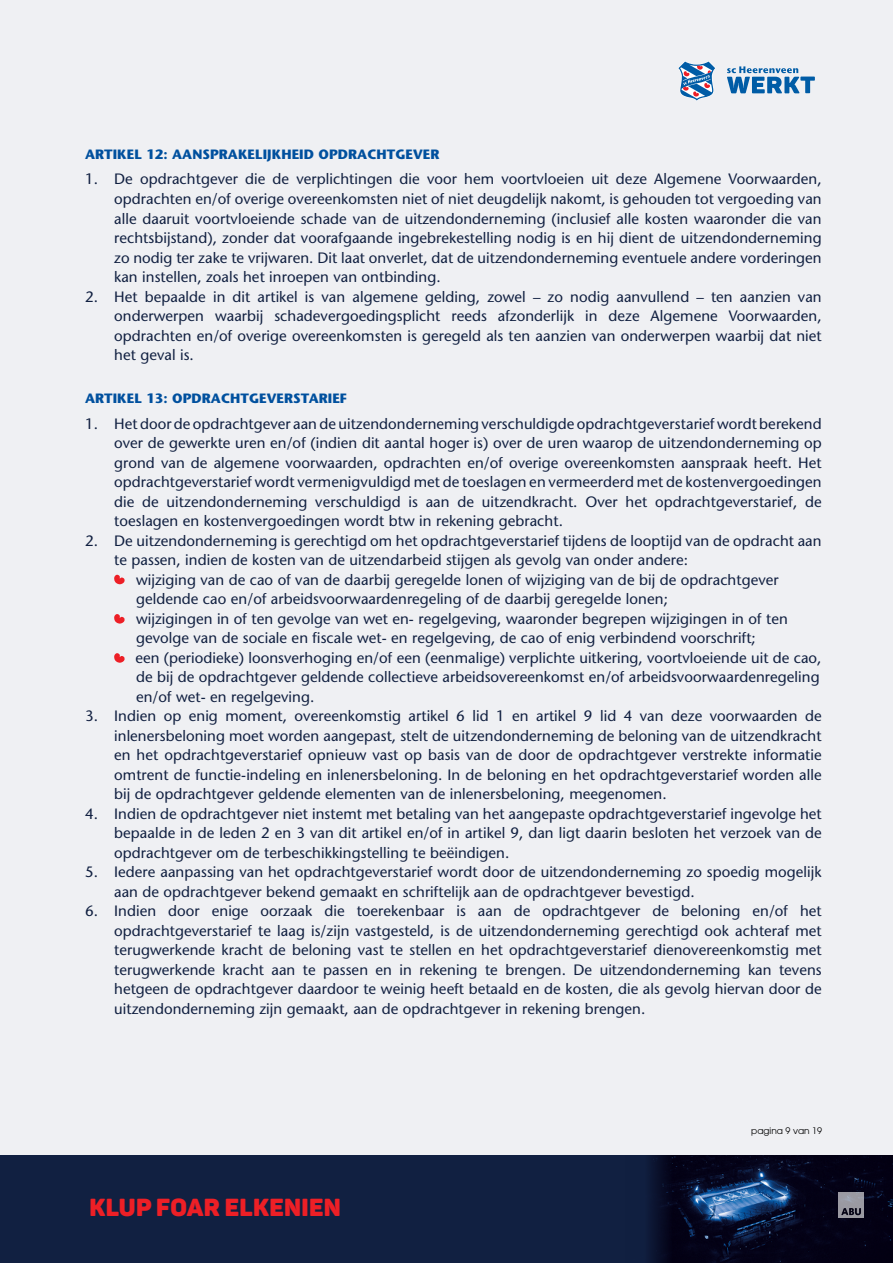
<style>
.page{position:relative;width:893px;height:1263px;background:#eff0f3}
.page>*{position:absolute;margin:0;border:0;box-sizing:border-box;transform-origin:0 0}
.t1{font:24.3px "Panton Black Caps";letter-spacing:.015em;color:#ed1f26}
.t2{font:500 15px/19.5px "Stone Sans Std";letter-spacing:.005em;color:#112041}
.t3{font:700 13.5px "Stone Sans Std";letter-spacing:.005em;color:#00509e}
.t4{font:9px "ITC Avant Garde Pro";color:#000}
</style>
<div class="page">
<div style="left:0;top:1155px;width:893px;height:108px;background:#112041"></div>
<img style="left:650px;top:1155px;width:243px;height:108px">
<svg style="left:678px;top:61px;width:37px;height:40px"></svg>
<svg style="left:727px;top:66px;width:88px;height:27px"></svg>
<img style="left:839px;top:1193px;width:24px;height:24px">
<svg style="left:114px;top:574px;width:11px;height:11px"></svg>
<svg style="left:114px;top:614px;width:11px;height:10px"></svg>
<svg style="left:114px;top:653px;width:11px;height:10px"></svg>
<p class="t3" style="left:85px;top:146px;width:356px">ARTIKEL 12: AANSPRAKELIJKHEID OPDRACHTGEVER</p>
<p class="t2" style="left:85px;top:170px;width:14px">1.</p>
<p class="t2" style="left:85px;top:287px;width:14px">2.</p>
<p class="t2" style="left:114px;top:170px;width:709px">De opdrachtgever die de verplichtingen die voor hem voortvloeien uit deze Algemene Voorwaarden, opdrachten en/of overige overeenkomsten niet of niet deugdelijk nakomt, is gehouden tot vergoeding van alle daaruit voortvloeiende schade van de uitzendonderneming (inclusief alle kosten waaronder die van rechtsbijstand), zonder dat voorafgaande ingebrekestelling nodig is en hij dient de uitzendonderneming zo nodig ter zake te vrijwaren. Dit laat onverlet, dat de uitzendonderneming eventuele andere vorderingen kan instellen, zoals het inroepen van ontbinding.<br>Het bepaalde in dit artikel is van algemene gelding, zowel – zo nodig aanvullend – ten aanzien van onderwerpen waarbij schadevergoedingsplicht reeds afzonderlijk in deze Algemene Voorwaarden, opdrachten en/of overige overeenkomsten is geregeld als ten aanzien van onderwerpen waarbij dat niet het geval is.</p>
<p class="t3" style="left:85px;top:390px;width:263px">ARTIKEL 13: OPDRACHTGEVERSTARIEF</p>
<p class="t2" style="left:85px;top:414px;width:14px">1.</p>
<p class="t2" style="left:85px;top:531px;width:14px">2.</p>
<p class="t2" style="left:85px;top:706px;width:14px">3.</p>
<p class="t2" style="left:85px;top:804px;width:14px">4.</p>
<p class="t2" style="left:85px;top:862px;width:14px">5.</p>
<p class="t2" style="left:85px;top:901px;width:14px">6.</p>
<p class="t2" style="left:114px;top:414px;width:709px">Het door de opdrachtgever aan de uitzendonderneming verschuldigde opdrachtgeverstarief wordt berekend</p>
<p class="t2" style="left:114px;top:433px;width:709px">over de gewerkte uren en/of (indien dit aantal hoger is) over de uren waarop de uitzendonderneming op</p>
<p class="t2" style="left:114px;top:453px;width:709px">grond van de algemene voorwaarden, opdrachten en/of overige overeenkomsten aanspraak heeft. Het</p>
<p class="t2" style="left:114px;top:472px;width:709px">opdrachtgeverstarief wordt vermenigvuldigd met de toeslagen en vermeerderd met de kostenvergoedingen</p>
<p class="t2" style="left:114px;top:492px;width:709px">die de uitzendonderneming verschuldigd is aan de uitzendkracht. Over het opdrachtgeverstarief, de</p>
<p class="t2" style="left:114px;top:511px;width:450px">toeslagen en kostenvergoedingen wordt btw in rekening gebracht.</p>
<p class="t2" style="left:114px;top:531px;width:709px">De uitzendonderneming is gerechtigd om het opdrachtgeverstarief tijdens de looptijd van de opdracht aan</p>
<p class="t2" style="left:114px;top:550px;width:576px">te passen, indien de kosten van de uitzendarbeid stijgen als gevolg van onder andere:</p>
<p class="t2" style="left:136px;top:570px;width:644px">wijziging van de cao of van de daarbij geregelde lonen of wijziging van de bij de opdrachtgever</p>
<p class="t2" style="left:136px;top:589px;width:533px">geldende cao en/of arbeidsvoorwaardenregeling of de daarbij geregelde lonen;</p>
<p class="t2" style="left:136px;top:609px;width:653px">wijzigingen in of ten gevolge van wet en- regelgeving, waaronder begrepen wijzigingen in of ten</p>
<p class="t2" style="left:136px;top:628px;width:621px">gevolge van de sociale en fiscale wet- en regelgeving, de cao of enig verbindend voorschrift;</p>
<p class="t2" style="left:135px;top:648px;width:688px">een (periodieke) loonsverhoging en/of een (eenmalige) verplichte uitkering, voortvloeiende uit de cao,</p>
<p class="t2" style="left:136px;top:667px;width:685px">de bij de opdrachtgever geldende collectieve arbeidsovereenkomst en/of arbeidsvoorwaardenregeling</p>
<p class="t2" style="left:136px;top:687px;width:180px">en/of wet- en regelgeving.</p>
<p class="t2" style="left:114px;top:706px;width:709px">Indien op enig moment, overeenkomstig artikel 6 lid 1 en artikel 9 lid 4 van deze voorwaarden de</p>
<p class="t2" style="left:114px;top:726px;width:709px">inlenersbeloning moet worden aangepast, stelt de uitzendonderneming de beloning van de uitzendkracht</p>
<p class="t2" style="left:114px;top:745px;width:709px">en het opdrachtgeverstarief opnieuw vast op basis van de door de opdrachtgever verstrekte informatie</p>
<p class="t2" style="left:114px;top:765px;width:709px">omtrent de functie-indeling en inlenersbeloning. In de beloning en het opdrachtgeverstarief worden alle</p>
<p class="t2" style="left:114px;top:784px;width:554px">bij de opdrachtgever geldende elementen van de inlenersbeloning, meegenomen.</p>
<p class="t2" style="left:114px;top:804px;width:709px">Indien de opdrachtgever niet instemt met betaling van het aangepaste opdrachtgeverstarief ingevolge het</p>
<p class="t2" style="left:114px;top:823px;width:709px">bepaalde in de leden 2 en 3 van dit artikel en/of in artikel 9, dan ligt daarin besloten het verzoek van de</p>
<p class="t2" style="left:114px;top:843px;width:397px">opdrachtgever om de terbeschikkingstelling te beëindigen.</p>
<p class="t2" style="left:114px;top:862px;width:709px">Iedere aanpassing van het opdrachtgeverstarief wordt door de uitzendonderneming zo spoedig mogelijk</p>
<p class="t2" style="left:114px;top:882px;width:582px">aan de opdrachtgever bekend gemaakt en schriftelijk aan de opdrachtgever bevestigd.</p>
<p class="t2" style="left:114px;top:901px;width:709px">Indien door enige oorzaak die toerekenbaar is aan de opdrachtgever de beloning en/of het</p>
<p class="t2" style="left:114px;top:921px;width:709px">opdrachtgeverstarief te laag is/zijn vastgesteld, is de uitzendonderneming gerechtigd ook achteraf met</p>
<p class="t2" style="left:114px;top:940px;width:709px">terugwerkende kracht de beloning vast te stellen en het opdrachtgeverstarief dienovereenkomstig met</p>
<p class="t2" style="left:114px;top:960px;width:709px">terugwerkende kracht aan te passen en in rekening te brengen. De uitzendonderneming kan tevens</p>
<p class="t2" style="left:114px;top:979px;width:709px">hetgeen de opdrachtgever daardoor te weinig heeft betaald en de kosten, die als gevolg hiervan door de</p>
<p class="t2" style="left:114px;top:999px;width:533px">uitzendonderneming zijn gemaakt, aan de opdrachtgever in rekening brengen.</p>
<p class="t4" style="left:751px;top:1125px;width:72px">pagina 9 van 19</p>
<h1 class="t1" style="left:89px;top:1192px;width:253px">KLUP FOAR ELKENIEN</h1>
</div>
